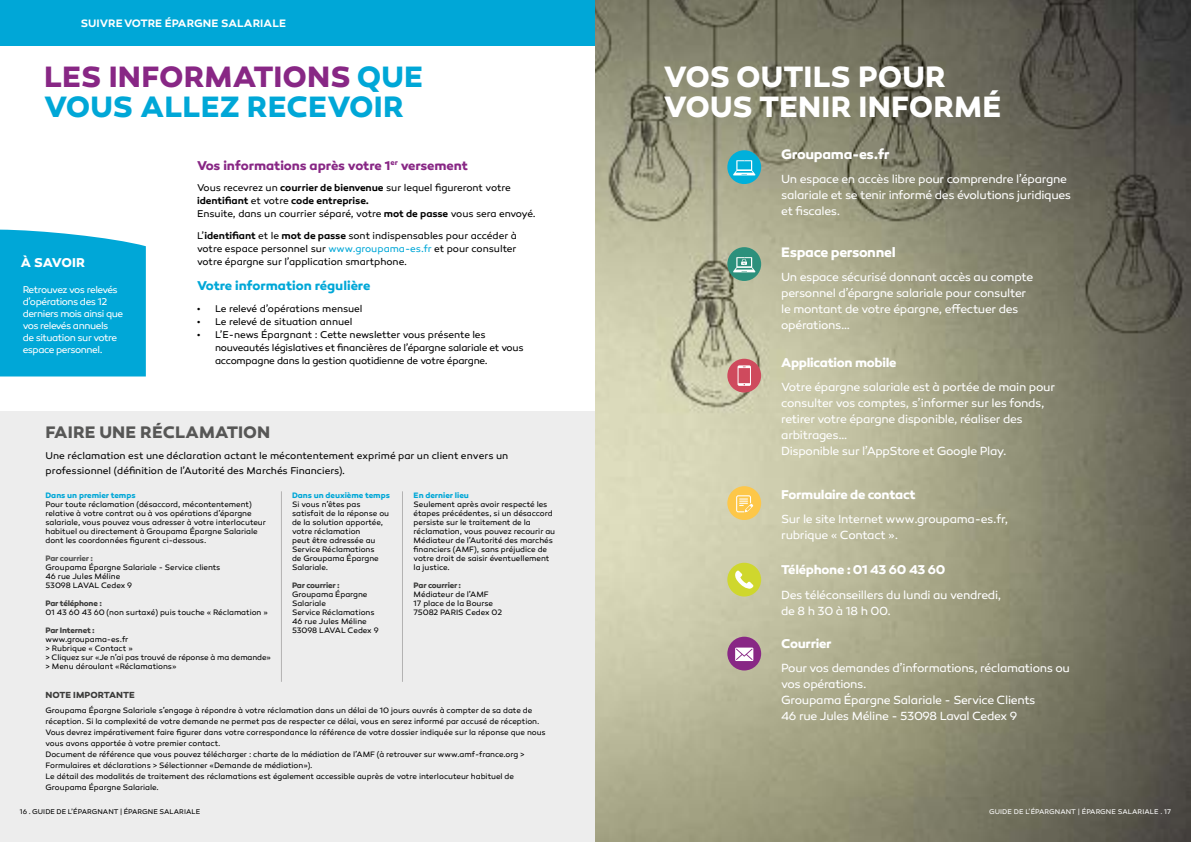
<style>
.page{position:relative;width:1191px;height:842px;background:#fff}
.page>*{position:absolute;margin:0;border:0;box-sizing:border-box;transform-origin:0 0}
.t1{font:700 30px/30px "Canaro";letter-spacing:.005em;color:#00a7d7}
.t2{font:700 30px/30px "Canaro";letter-spacing:.005em;color:#fff}
.t3{font:700 17px "Canaro";letter-spacing:.01em;color:#575756}
.t4{font:700 14px "Canaro";letter-spacing:-.025em;color:#fff}
.t5{font:700 13px "Canaro";letter-spacing:-.025em;color:#fff}
.t6{font:700 13px "Canaro";letter-spacing:-.005em;color:#882785}
.t7{font:700 13px "Canaro";letter-spacing:-.005em;color:#00a7d7}
.t8{font:12px/16px "Canaro";letter-spacing:-.025em;color:#fff}
.t9{font:600 11px "Canaro";letter-spacing:.01em;color:#fff}
.t10{font:10px/13px "Canaro";letter-spacing:-.005em;color:#000}
.t11{font:10px/13px "Canaro";letter-spacing:-.025em;color:#000}
.t12{font:10px/12px "Canaro";letter-spacing:-.045em;color:#fff}
.t13{font:700 9px "Canaro";letter-spacing:-.005em;color:#3c3c3b}
.t14{font:8px/9px "Canaro";letter-spacing:-.005em;color:#000}
.t15{font:700 8px "Canaro";letter-spacing:-.005em;color:#00a7d7}
.t16{font:700 8px "Canaro";letter-spacing:-.025em;color:#3c3c3b}
.t17{font:700 8px "Canaro";letter-spacing:-.025em;color:#575756}
.t18{font:7px "Canaro";letter-spacing:.01em;color:#000}
.t19{font:7px "Canaro";letter-spacing:.01em;color:#fff}
.s1{color:#882785}
.s2{font-weight:600}
.s3{color:#00a7d7}
</style>
<div class="page">
<div style="left:0;top:0;width:1191px;height:45px;background:#00a7d7"></div>
<div style="left:0;top:411px;width:595px;height:431px;background:#ededed"></div>
<svg style="left:595px;top:0;width:596px;height:842px;background:#929179"></svg>
<div style="left:0;top:230px;width:146px;height:146px;background:#00a7d7"></div>
<div style="left:727px;top:150px;width:34px;height:34px;background:#00b0db;border-radius:50%"></div>
<svg style="left:733px;top:160px;width:22px;height:15px"></svg>
<div style="left:727px;top:359px;width:34px;height:33px;background:#cf4a5d;border-radius:50%"></div>
<svg style="left:737px;top:365px;width:14px;height:21px"></svg>
<div style="left:727px;top:486px;width:34px;height:34px;background:#fdc749;border-radius:50%"></div>
<svg style="left:736px;top:495px;width:17px;height:17px"></svg>
<div style="left:727px;top:563px;width:34px;height:33px;background:#cfd72d;border-radius:50%"></div>
<svg style="left:735px;top:570px;width:18px;height:19px"></svg>
<div style="left:727px;top:637px;width:34px;height:33px;background:#882785;border-radius:50%"></div>
<svg style="left:735px;top:648px;width:18px;height:13px"></svg>
<hr style="left:281px;top:491px;width:1px;height:191px;background:#b3b2b2">
<hr style="left:402px;top:491px;width:1px;height:191px;background:#b3b2b2">
<div style="left:727px;top:247px;width:34px;height:34px;background:#2c907c;border-radius:50%"></div>
<svg style="left:733px;top:257px;width:22px;height:15px"></svg>
<h3 class="t9" style="left:81px;top:17px;width:207px">SUIVRE VOTRE ÉPARGNE SALARIALE</h3>
<h1 class="t1" style="left:44px;top:61px;width:380px"><span class="s1">LES INFORMATIONS</span> QUE<br>VOUS ALLEZ RECEVOIR</h1>
<h3 class="t5" style="left:21px;top:255px;width:65px">À SAVOIR</h3>
<p class="t12" style="left:23px;top:283px;width:102px">Retrouvez vos relevés d’opérations des 12 derniers mois ainsi que vos relevés annuels<br>de situation sur votre espace personnel.</p>
<h3 class="t6" style="left:197px;top:157px;width:272px">Vos informations après votre 1<sup>er</sup> versement</h3>
<p class="t10" style="left:197px;top:181px;width:340px">Vous recevrez un <span class="s2">courrier de bienvenue</span> sur lequel figureront votre <span class="s2">identifiant</span> et votre <span class="s2">code entreprise.<br></span>Ensuite, dans un courrier séparé, votre <span class="s2">mot de passe</span> vous sera envoyé.</p>
<p class="t10" style="left:197px;top:229px;width:321px;text-align:justify">L’<span class="s2">identifiant</span> et le <span class="s2">mot de passe</span> sont indispensables pour accéder à votre espace personnel sur <span class="s3">www.groupama-es.fr</span> et pour consulter votre épargne sur l’application smartphone.</p>
<h3 class="t7" style="left:197px;top:278px;width:175px">Votre information régulière</h3>
<p class="t10" style="left:197px;top:302px;width:167px">• Le relevé d’opérations mensuel</p>
<p class="t10" style="left:197px;top:315px;width:157px">• Le relevé de situation annuel</p>
<p class="t11" style="left:215px;top:328px;width:310px;text-indent:-18px">• L’E-news Épargnant : Cette newsletter vous présente les nouveautés législatives et financières de l’épargne salariale et vous accompagne dans la gestion quotidienne de votre épargne.</p>
<h2 class="t3" style="left:46px;top:422px;width:226px">FAIRE UNE RÉCLAMATION</h2>
<p class="t10" style="left:46px;top:448px;width:464px;line-height:15px">Une réclamation est une déclaration actant le mécontentement exprimé par un client envers un professionnel (définition de l’Autorité des Marchés Financiers).</p>
<p class="t15" style="left:46px;top:490px;width:91px">Dans un premier temps</p>
<p class="t14" style="left:46px;top:500px;width:222px">Pour toute réclamation (désaccord, mécontentement) relative à votre contrat ou à vos opérations d’épargne salariale, vous pouvez vous adresser à votre interlocuteur habituel ou directement à Groupama Épargne Salariale dont les coordonnées figurent ci-dessous.</p>
<p class="t17" style="left:46px;top:553px;width:49px">Par courrier :</p>
<p class="t14" style="left:46px;top:563px;width:176px">Groupama Épargne Salariale - Service clients<br>46 rue Jules Méline<br>53098 LAVAL Cedex 9</p>
<p class="t16" style="left:46px;top:598px;width:58px">Par téléphone :</p>
<p class="t14" style="left:46px;top:608px;width:224px">01 43 60 43 60 (non surtaxé) puis touche « Réclamation »</p>
<p class="t16" style="left:46px;top:625px;width:51px">Par Internet :</p>
<p class="t14" style="left:46px;top:635px;width:227px">www.groupama-es.fr<br>&gt; Rubrique « Contact »<br>&gt; Cliquez sur «Je n’ai pas trouvé de réponse à ma demande» &gt; Menu déroulant «Réclamations»</p>
<p class="t15" style="left:292px;top:490px;width:99px">Dans un deuxième temps</p>
<p class="t14" style="left:292px;top:500px;width:99px">Si vous n’êtes pas satisfait de la réponse ou de la solution apportée, votre réclamation<br>peut être adressée au<br>Service Réclamations<br>de Groupama Épargne<br>Salariale.</p>
<p class="t16" style="left:292px;top:580px;width:49px">Par courrier :</p>
<p class="t14" style="left:292px;top:590px;width:88px">Groupama Épargne<br>Salariale<br>Service Réclamations<br>46 rue Jules Méline<br>53098 LAVAL Cedex 9</p>
<p class="t15" style="left:414px;top:490px;width:57px">En dernier lieu</p>
<p class="t14" style="left:414px;top:500px;width:143px">Seulement après avoir respecté les étapes précédentes, si un désaccord persiste sur le traitement de la réclamation, vous pouvez recourir au Médiateur de l’Autorité des marchés financiers (AMF), sans préjudice de votre droit de saisir éventuellement la justice.</p>
<p class="t16" style="left:414px;top:580px;width:49px">Par courrier :</p>
<p class="t14" style="left:414px;top:590px;width:90px">Médiateur de l’AMF<br>17 place de la Bourse<br>75082 PARIS Cedex 02</p>
<p class="t13" style="left:46px;top:689px;width:91px">NOTE IMPORTANTE</p>
<p class="t14" style="left:46px;top:705px;width:495px;line-height:11px">Groupama Épargne Salariale s’engage à répondre à votre réclamation dans un délai de 10 jours ouvrés à compter de sa date de réception. Si la complexité de votre demande ne permet pas de respecter ce délai, vous en serez informé par accusé de réception.</p>
<p class="t14" style="left:46px;top:727px;width:502px;line-height:11px">Vous devrez impérativement faire figurer dans votre correspondance la référence de votre dossier indiquée sur la réponse que nous vous avons apportée à votre premier contact.<br>Document de référence que vous pouvez télécharger : charte de la médiation de l’AMF (à retrouver sur www.amf-france.org &gt; Formulaires et déclarations &gt; Sélectionner «Demande de médiation»).<br>Le détail des modalités de traitement des réclamations est également accessible auprès de votre interlocuteur habituel de Groupama Épargne Salariale.</p>
<h1 class="t2" style="left:663px;top:61px;width:339px">VOS OUTILS POUR<br>VOUS TENIR INFORMÉ</h1>
<h3 class="t4" style="left:781px;top:145px;width:110px">Groupama-es.fr</h3>
<h3 class="t8" style="left:781px;top:171px;width:291px">Un espace en accès libre pour comprendre l’épargne salariale et se tenir informé des évolutions juridiques et fiscales.</h3>
<h3 class="t4" style="left:781px;top:243px;width:116px">Espace personnel</h3>
<h3 class="t8" style="left:781px;top:269px;width:253px">Un espace sécurisé donnant accès au compte personnel d’épargne salariale pour consulter le montant de votre épargne, effectuer des opérations…</h3>
<h3 class="t5" style="left:781px;top:354px;width:117px">Application mobile</h3>
<h3 class="t8" style="left:781px;top:379px;width:275px">Votre épargne salariale est à portée de main pour consulter vos comptes, s’informer sur les fonds, retirer votre épargne disponible, réaliser des arbitrages…<br>Disponible sur l’AppStore et Google Play.</h3>
<h3 class="t5" style="left:781px;top:486px;width:136px">Formulaire de contact</h3>
<h3 class="t8" style="left:781px;top:511px;width:229px">Sur le site Internet www.groupama-es.fr, rubrique « Contact ».</h3>
<h3 class="t5" style="left:781px;top:561px;width:165px">Téléphone : 01 43 60 43 60</h3>
<h3 class="t8" style="left:781px;top:587px;width:222px">Des téléconseillers du lundi au vendredi, de 8 h 30 à 18 h 00.</h3>
<h3 class="t5" style="left:781px;top:635px;width:52px">Courrier</h3>
<h3 class="t8" style="left:781px;top:660px;width:290px">Pour vos demandes d’informations, réclamations ou vos opérations.<br>Groupama Épargne Salariale - Service Clients<br>46 rue Jules Méline - 53098 Laval Cedex 9</h3>
<p class="t18" style="left:121px;top:807px;width:82px">| ÉPARGNE SALARIALE</p>
<p class="t18" style="left:20px;top:807px;width:182px">16 . GUIDE DE L’ÉPARGNANT | ÉPARGNE SALARIALE</p>
<p class="t19" style="left:989px;top:807px;width:183px">GUIDE DE L’ÉPARGNANT | ÉPARGNE SALARIALE . 17</p>
</div>
